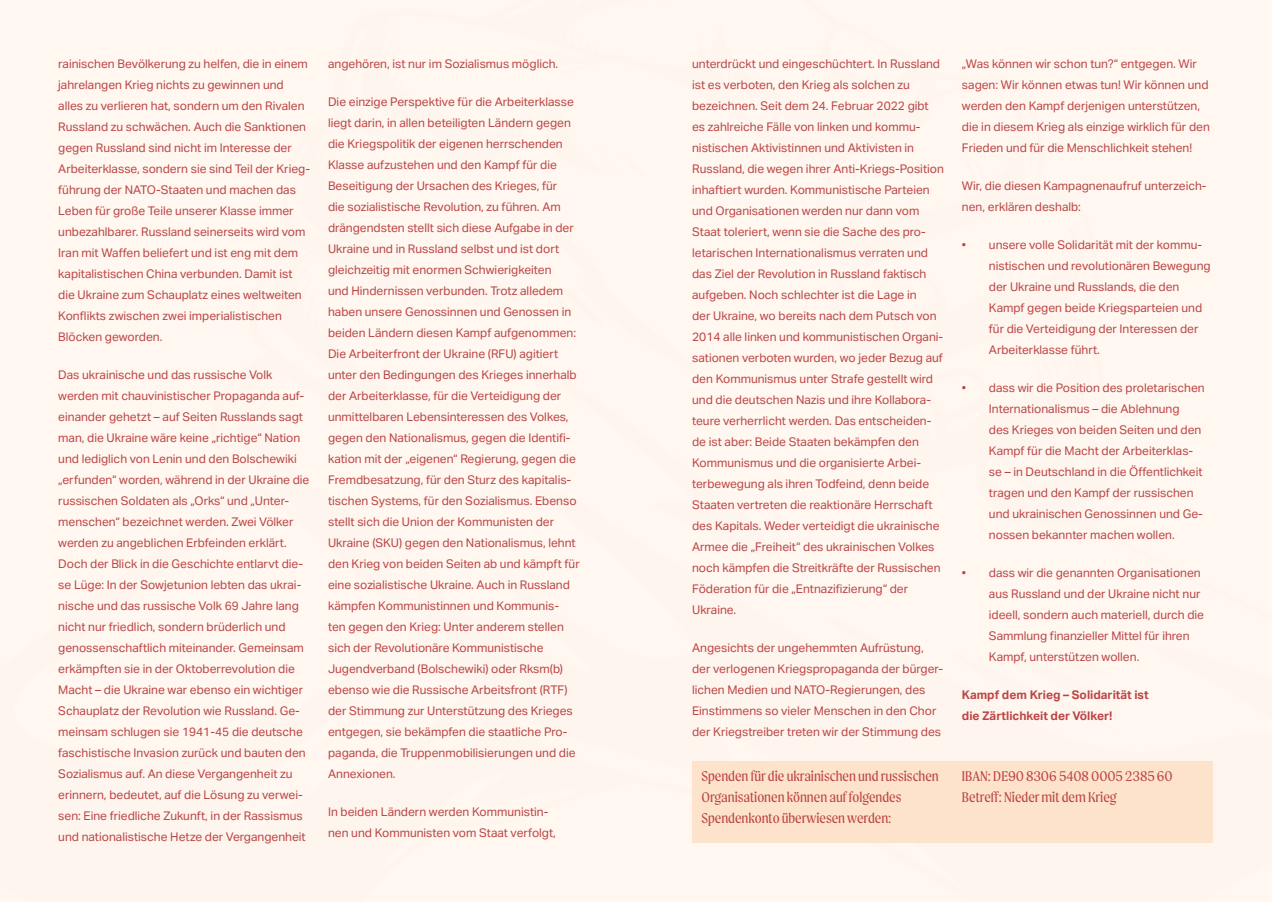
<style>
.page{position:relative;width:1272px;height:902px;background:#fff}
.page>*{position:absolute;margin:0;border:0;box-sizing:border-box;transform-origin:0 0}
.Text{font:15px/21px "Moret";color:#bb4545}
.Text-2{font:12px/21px "Aktiv Grotesk";color:#bb4545}
.Text-3{font:700 12px/21px "Aktiv Grotesk";color:#bb4545}
</style>
<div class="page">
<div style="left:0;top:0;width:1271px;height:901px;background:#fff7f0"></div>
<svg style="left:516px;top:108px;width:17px;height:34px"></svg>
<div style="left:774px;top:160px;width:35px;height:51px;background:#fff7f0"></div>
<div style="left:952px;top:650px;width:163px;height:80px;background:#fff7f0"></div>
<div style="left:308px;top:712px;width:58px;height:51px;background:#fff7f0"></div>
<svg style="left:387px;top:679px;width:26px;height:17px"></svg>
<div style="left:417px;top:220px;width:374px;height:383px;background:#fff7f0"></div>
<div style="left:542px;top:89px;width:104px;height:89px;background:#fff7f0"></div>
<div style="left:693px;top:761px;width:519px;height:81px;background:#fde3cb"></div>
<p class="Text-2" style="left:58px;top:53px;width:253px">rainischen Bevölkerung zu helfen, die in einem jahrelangen Krieg nichts zu gewinnen und alles zu verlieren hat, sondern um den Rivalen Russland zu schwächen. Auch die Sanktionen gegen Russland sind nicht im Interesse der Arbeiterklasse, sondern sie sind Teil der Krieg&shy;führung der NATO-Staaten und machen das Leben für große Teile unserer Klasse immer unbezahlbarer. Russland seinerseits wird vom Iran mit Waffen beliefert und ist eng mit dem kapitalistischen China verbunden. Damit ist die Ukraine zum Schauplatz eines weltweiten Konflikts zwischen zwei imperialistischen Blöcken geworden.</p>
<p class="Text-2" style="left:58px;top:364px;width:253px">Das ukrainische und das russische Volk werden mit chauvinistischer Propaganda auf&shy;einander gehetzt – auf Seiten Russlands sagt man, die Ukraine wäre keine „richtige“ Nation und lediglich von Lenin und den Bolschewiki „erfunden“ worden, während in der Ukraine die russischen Soldaten als „Orks“ und „Unter&shy;menschen“ bezeichnet werden. Zwei Völker werden zu angeblichen Erbfeinden erklärt.<br>Doch der Blick in die Geschichte entlarvt die&shy;se Lüge: In der Sowjetunion lebten das ukrai&shy;nische und das russische Volk 69 Jahre lang nicht nur friedlich, sondern brüderlich und genossenschaftlich miteinander. Gemeinsam erkämpften sie in der Oktoberrevolution die Macht – die Ukraine war ebenso ein wichtiger Schauplatz der Revolution wie Russland. Ge&shy;meinsam schlugen sie 1941-45 die deutsche faschistische Invasion zurück und bauten den Sozialismus auf. An diese Vergangenheit zu erinnern, bedeutet, auf die Lösung zu verwei&shy;sen: Eine friedliche Zukunft, in der Rassismus und nationalistische Hetze der Vergangenheit</p>
<p class="Text-2" style="left:328px;top:53px;width:232px">angehören, ist nur im Sozialismus möglich.</p>
<p class="Text-2" style="left:328px;top:91px;width:253px">Die einzige Perspektive für die Arbeiterklasse liegt darin, in allen beteiligten Ländern gegen die Kriegspolitik der eigenen herrschenden Klasse aufzustehen und den Kampf für die Beseitigung der Ursachen des Krieges, für<br>die sozialistische Revolution, zu führen. Am drängendsten stellt sich diese Aufgabe in der Ukraine und in Russland selbst und ist dort gleichzeitig mit enormen Schwierigkeiten<br>und Hindernissen verbunden. Trotz alledem haben unsere Genossinnen und Genossen in beiden Ländern diesen Kampf aufgenommen:<br>Die Arbeiterfront der Ukraine (RFU) agitiert unter den Bedingungen des Krieges innerhalb der Arbeiterklasse, für die Verteidigung der unmittelbaren Lebensinteressen des Volkes, gegen den Nationalismus, gegen die Identifi&shy;kation mit der „eigenen“ Regierung, gegen die Fremdbesatzung, für den Sturz des kapitalis&shy;tischen Systems, für den Sozialismus. Ebenso stellt sich die Union der Kommunisten der Ukraine (SKU) gegen den Nationalismus, lehnt den Krieg von beiden Seiten ab und kämpft für eine sozialistische Ukraine. Auch in Russland kämpfen Kommunistinnen und Kommunis-<br>ten gegen den Krieg: Unter anderem stellen sich der Revolutionäre Kommunistische Jugendverband (Bolschewiki) oder Rksm(b) ebenso wie die Russische Arbeitsfront (RTF) der Stimmung zur Unterstützung des Krieges entgegen, sie bekämpfen die staatliche Pro&shy;paganda, die Truppenmobilisierungen und die Annexionen.</p>
<p class="Text-2" style="left:328px;top:801px;width:229px">In beiden Ländern werden Kommunistin&shy;nen und Kommunisten vom Staat verfolgt,</p>
<p class="Text-2" style="left:692px;top:53px;width:253px">unterdrückt und eingeschüchtert. In Russland ist es verboten, den Krieg als solchen zu bezeichnen. Seit dem 24. Februar 2022 gibt es zahlreiche Fälle von linken und kommu&shy;nistischen Aktivistinnen und Aktivisten in Russland, die wegen ihrer Anti-Kriegs-Position inhaftiert wurden. Kommunistische Parteien und Organisationen werden nur dann vom Staat toleriert, wenn sie die Sache des pro&shy;letarischen Internationalismus verraten und das Ziel der Revolution in Russland faktisch aufgeben. Noch schlechter ist die Lage in<br>der Ukraine, wo bereits nach dem Putsch von 2014 alle linken und kommunistischen Organi&shy;sationen verboten wurden, wo jeder Bezug auf den Kommunismus unter Strafe gestellt wird und die deutschen Nazis und ihre Kollabora&shy;teure verherrlicht werden. Das entscheiden&shy;de ist aber: Beide Staaten bekämpfen den Kommunismus und die organisierte Arbei&shy;terbewegung als ihren Todfeind, denn beide Staaten vertreten die reaktionäre Herrschaft des Kapitals. Weder verteidigt die ukrainische Armee die „Freiheit“ des ukrainischen Volkes noch kämpfen die Streitkräfte der Russischen Föderation für die „Entnazifizierung“ der Ukraine.</p>
<p class="Text-2" style="left:692px;top:637px;width:252px">Angesichts der ungehemmten Aufrüstung, der verlogenen Kriegspropaganda der bürger&shy;lichen Medien und NATO-Regierungen, des Einstimmens so vieler Menschen in den Chor der Kriegstreiber treten wir der Stimmung des</p>
<p class="Text-2" style="left:961px;top:53px;width:249px">„Was können wir schon tun?“ entgegen. Wir sagen: Wir können etwas tun! Wir können und werden den Kampf derjenigen unterstützen, die in diesem Krieg als einzige wirklich für den Frieden und für die Menschlichkeit stehen!</p>
<p class="Text-2" style="left:961px;top:175px;width:246px">Wir, die diesen Kampagnenaufruf unterzeich&shy;nen, erklären deshalb:</p>
<p class="Text-2" style="left:988px;top:234px;width:223px;text-indent:-27px">• unsere volle Solidarität mit der kommu&shy;nistischen und revolutionären Bewegung der Ukraine und Russlands, die den Kampf gegen beide Kriegsparteien und für die Verteidigung der Interessen der Arbeiterklasse führt.</p>
<p class="Text-2" style="left:988px;top:377px;width:217px;text-indent:-27px">• dass wir die Position des proletarischen Internationalismus – die Ablehnung<br>des Krieges von beiden Seiten und den Kampf für die Macht der Arbeiterklas&shy;se – in Deutschland in die Öffentlichkeit tragen und den Kampf der russischen und ukrainischen Genossinnen und Ge&shy;nossen bekannter machen wollen.</p>
<p class="Text-2" style="left:988px;top:562px;width:217px;text-indent:-27px">• dass wir die genannten Organisationen aus Russland und der Ukraine nicht nur ideell, sondern auch materiell, durch die Sammlung finanzieller Mittel für ihren Kampf, unterstützen wollen.</p>
<p class="Text-3" style="left:961px;top:684px;width:188px">Kampf dem Krieg – Solidarität ist die Zärtlichkeit der Völker!</p>
<p class="Text" style="left:701px;top:765px;width:239px">Spenden für die ukrainischen und russischen<br>Organisationen können auf folgendes<br>Spendenkonto überwiesen werden:</p>
<p class="Text" style="left:961px;top:765px;width:212px">IBAN: DE90 8306 5408 0005 2385 60<br>Betreff: Nieder mit dem Krieg</p>
</div>
